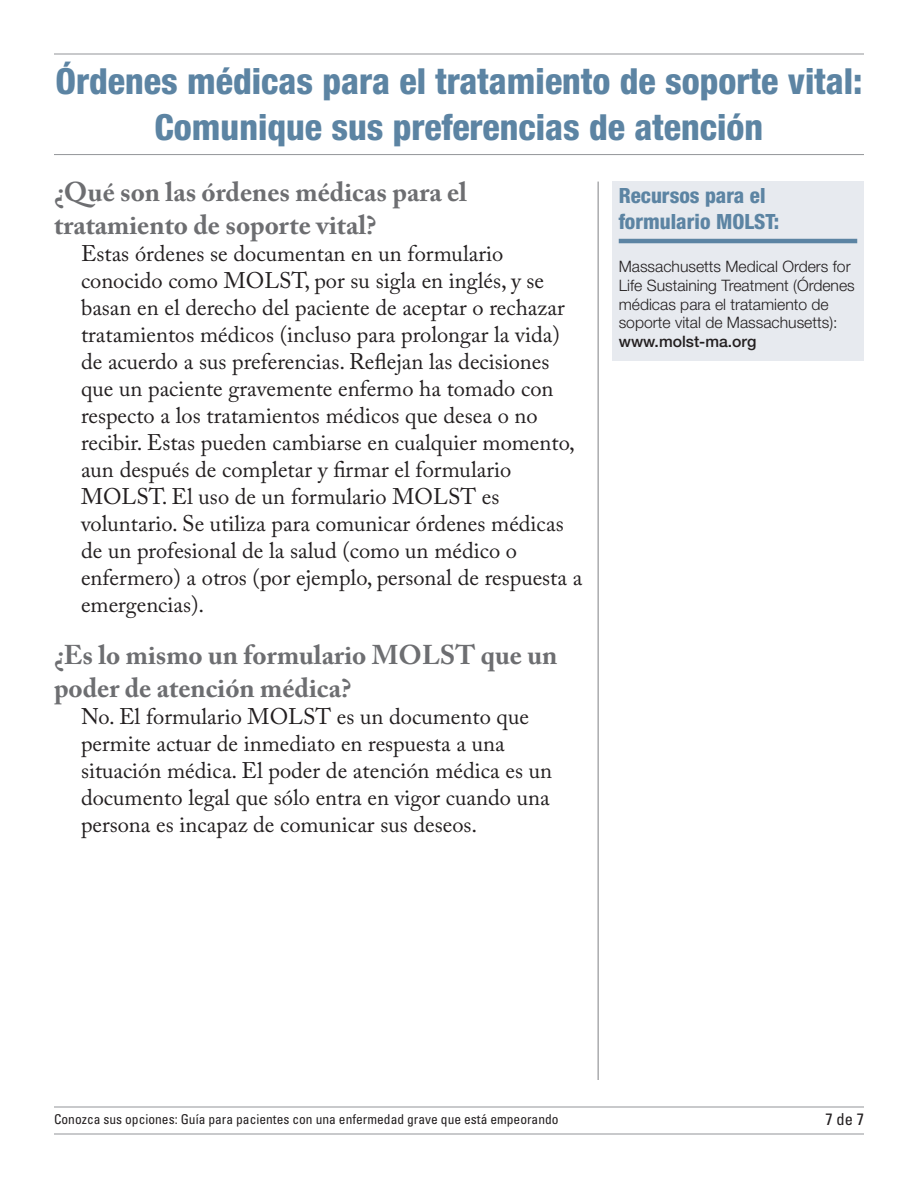
<style>
.page{position:relative;width:918px;height:1188px;background:#fff}
.page>*{position:absolute;margin:0;border:0;box-sizing:border-box;transform-origin:0 0}
.t1{font:800 condensed 36px/46.7px "Helvetica Neue LT Std";color:#5c84a3;text-align:center}
.t2{font:700 27px/32.4px "Adobe Caslon Pro";color:#6d6e71}
.t3{font:22.5px/27px "Adobe Caslon Pro";color:#231f20}
.t4{font:800 condensed 21px/25.2px "Helvetica Neue LT Std";color:#5c84a3}
.t5{font:condensed 16.5px "Univers LT Std";color:#231f20}
.t6{font:300 15.75px/18.9px "Helvetica Neue LT Std";color:#231f20}
.t7{font:500 15.75px "Helvetica Neue LT Std";color:#231f20}
.t8{font:condensed 13.5px "Univers LT Std";color:#231f20}
</style>
<div class="page">
<hr style="left:54px;top:1107px;width:810px;height:1px;background:#939598">
<hr style="left:54px;top:1134px;width:810px;height:1px;background:#939598">
<hr style="left:54px;top:54px;width:810px;height:1px;background:#939598">
<hr style="left:54px;top:154px;width:810px;height:1px;background:#939598">
<div style="left:612px;top:182px;width:252px;height:179px;background:#e7eaef"></div>
<hr style="left:619px;top:239px;width:238px;height:4px;background:#5c84a3">
<hr style="left:598px;top:182px;width:1px;height:898px;background:#808285">
<h1 class="t1" style="left:56px;top:57px;width:808px">Órdenes médicas para el tratamiento de soporte vital:<br>Comunique sus preferencias de atención</h1>
<p class="t2" style="left:54px;top:176px;width:415px">¿Qué son las órdenes médicas para el tratamiento de soporte vital?</p>
<p class="t3" style="left:81px;top:240px;width:503px">Estas órdenes se documentan en un formulario conocido como MOLST, por su sigla en inglés, y se basan en el derecho del paciente de aceptar o rechazar tratamientos médicos (incluso para prolongar la vida) de acuerdo a sus preferencias. Reflejan las decisiones que un paciente gravemente enfermo ha tomado con respecto a los tratamientos médicos que desea o no recibir. Estas pueden cambiarse en cualquier momento, aun después de completar y firmar el formulario MOLST. El uso de un formulario MOLST es voluntario. Se utiliza para comunicar órdenes médicas de un profesional de la salud (como un médico o enfermero) a otros (por ejemplo, personal de respuesta a emergencias).</p>
<p class="t2" style="left:54px;top:639px;width:505px">¿Es lo mismo un formulario MOLST que un poder de atención médica?</p>
<p class="t3" style="left:81px;top:703px;width:473px">No. El formulario MOLST es un documento que permite actuar de inmediato en respuesta a una situación médica. El poder de atención médica es un documento legal que sólo entra en vigor cuando una persona es incapaz de comunicar sus deseos.</p>
<p class="t4" style="left:619px;top:183px;width:162px">Recursos para el formulario MOLST:</p>
<p class="t6" style="left:619px;top:256px;width:238px">Massachusetts Medical Orders for Life Sustaining Treatment (Órdenes médicas para el tratamiento de soporte vital de Massachusetts):</p>
<p class="t7" style="left:619px;top:332px;width:139px">www.molst-ma.org</p>
<p class="t8" style="left:54px;top:1110px;width:506px">Conozca sus opciones: Guía para pacientes con una enfermedad grave que está empeorando</p>
<p class="t5" style="left:826px;top:1109px;width:40px">7 de 7</p>
</div>
